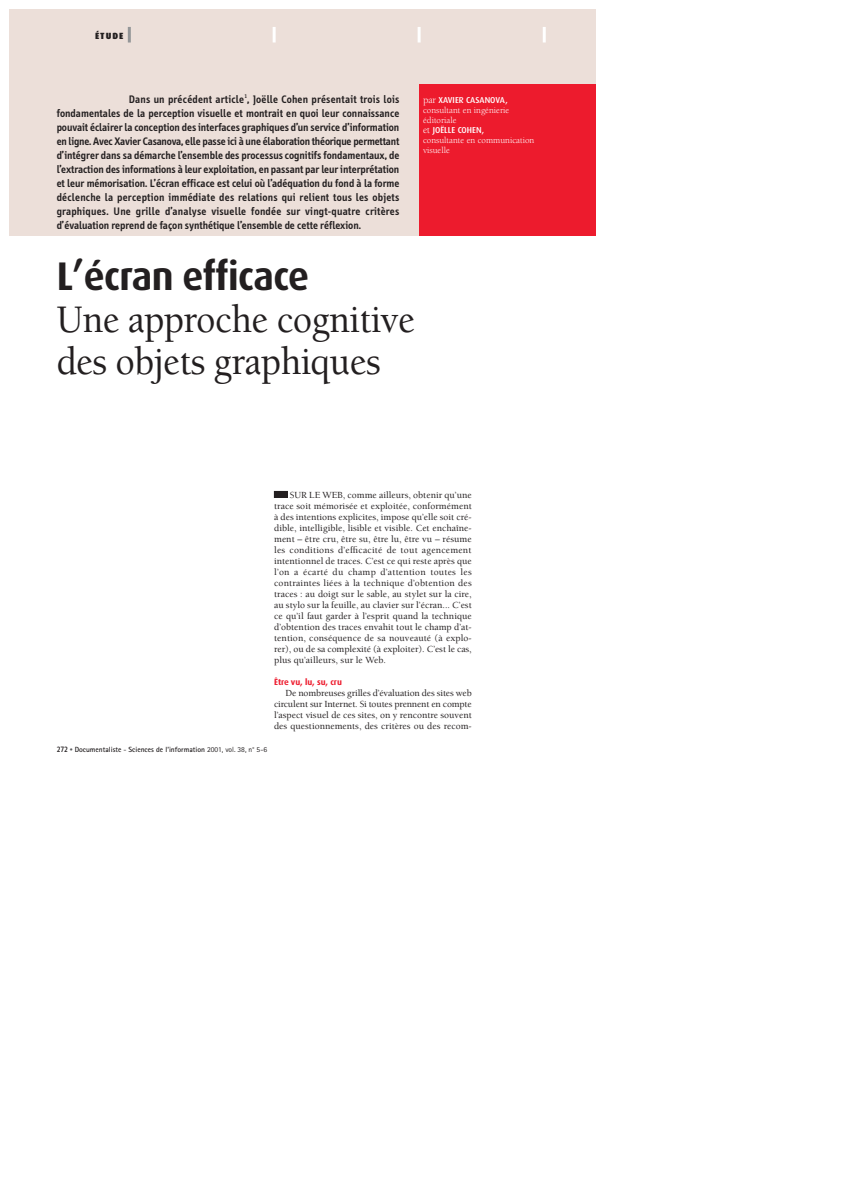
<style>
.page{position:relative;width:842px;height:1191px;background:#fff}
.page>*{position:absolute;margin:0;border:0;box-sizing:border-box;transform-origin:0 0}
.t1{font:500 40px/42px "Berkeley";letter-spacing:-.015em;color:#231f20;scale:.94 1}
.t2{font:700 40px "Dax";letter-spacing:-.015em;color:#231f20;scale:.95 1}
.t3{font:600 11.2px/14px "Info";letter-spacing:.005em;color:#231f20;text-align:justify}
.t4{font:500 9.6px/11px "Berkeley";color:#231f20;text-align:justify}
.t5{font:9px/10px "Berkeley";color:#fff}
.t6{font:900 9px "Dax";letter-spacing:.1em;color:#231f20}
.t7{font:500 8.6px "Dax";color:#fff}
.t8{font:700 8.6px "Dax";letter-spacing:-.005em;color:#ed1b2d}
.t9{font:700 7.5px "Rotis Sans Serif";color:#231f20}
.s1{font-family:"Berkeley";font-weight:400;font-size:10px}
.s2{font-family:"Info";font-weight:500;font-size:8px}
.s3{font-family:"Info";font-weight:500;font-size:8px;color:#58595b}
.s4{font-weight:400}
</style>
<div class="page">
<div style="left:9px;top:9px;width:586px;height:226px;background:#ecdfd9"></div>
<hr style="left:543px;top:27px;width:3px;height:16px;background:#fff">
<hr style="left:128px;top:27px;width:3px;height:16px;background:#949698">
<hr style="left:273px;top:27px;width:3px;height:16px;background:#fff">
<hr style="left:418px;top:27px;width:3px;height:16px;background:#fff">
<div style="left:419px;top:84px;width:176px;height:151px;background:#ed1b2d"></div>
<div style="left:274px;top:491px;width:13px;height:6px;background:#231f20"></div>
<div style="left:274px;top:491px;width:14px;height:7px;border:1px solid #231f20"></div>
<p class="t6" style="left:95px;top:32px;width:29px">ÉTUDE</p>
<p class="t3" style="left:57px;top:93px;width:344px;text-indent:72px">Dans un précédent article<sup>1</sup>, Joëlle Cohen présentait trois lois fondamentales de la perception visuelle et montrait en quoi leur connaissance pouvait éclairer la conception des interfaces graphiques d’un service d’information en ligne. Avec Xavier Casanova, elle passe ici à une élaboration théorique permettant d’intégrer dans sa démarche l’ensemble des processus cognitifs fondamentaux, de l’extraction des informations à leur exploitation, en passant par leur interprétation et leur mémorisation. L’écran efficace est celui où l’adéquation du fond à la forme déclenche la perception immédiate des relations qui relient tous les objets graphiques. Une grille d’analyse visuelle fondée sur vingt-quatre critères d’évaluation reprend de façon synthétique l’ensemble de cette réflexion.</p>
<p class="t7" style="left:423px;top:96px;width:86px"><span class="s1">par</span> XAVIER CASANOVA,</p>
<p class="t5" style="left:423px;top:106px;width:88px">consultant en ingénierie éditoriale</p>
<p class="t7" style="left:423px;top:126px;width:63px"><span class="s1">et</span> JOËLLE COHEN,</p>
<p class="t5" style="left:423px;top:136px;width:113px">consultante en communication visuelle</p>
<h1 class="t2" style="left:57px;top:259px;width:267px">L’écran efficace</h1>
<h1 class="t1" style="left:57px;top:302px;width:383px">Une approche cognitive des objets graphiques</h1>
<p class="t4" style="left:274px;top:490px;width:199px;text-indent:16px">SUR LE WEB, comme ailleurs, obtenir qu’une trace soit mémorisée et exploitée, conformément à des intentions explicites, impose qu’elle soit cré&shy;dible, intelligible, lisible et visible. Cet enchaîne&shy;ment – être cru, être su, être lu, être vu – résume les conditions d’efficacité de tout agencement intentionnel de traces. C’est ce qui reste après que l’on a écarté du champ d’attention toutes les contraintes liées à la technique d’obtention des traces : au doigt sur le sable, au stylet sur la cire, au stylo sur la feuille, au clavier sur l’écran... C’est ce qu’il faut garder à l’esprit quand la technique d’obtention des traces envahit tout le champ d’at&shy;tention, conséquence de sa nouveauté (à explo&shy;rer), ou de sa complexité (à exploiter). C’est le cas, plus qu’ailleurs, sur le Web.</p>
<p class="t8" style="left:274px;top:678px;width:69px">Être vu, lu, su, cru</p>
<p class="t4" style="left:274px;top:688px;width:199px;text-indent:11px">De nombreuses grilles d’évaluation des sites web circulent sur Internet. Si toutes prennent en compte l’aspect visuel de ces sites, on y rencontre souvent des questionnements, des critères ou des recom-</p>
<p class="t9" style="left:57px;top:746px;width:212px"><span class="s2">272</span> <span class="s3">•</span> Documentaliste <span class="s4">-</span> Sciences de l’information <span class="s4">2001, vol. 38, n° 5-6</span></p>
</div>
